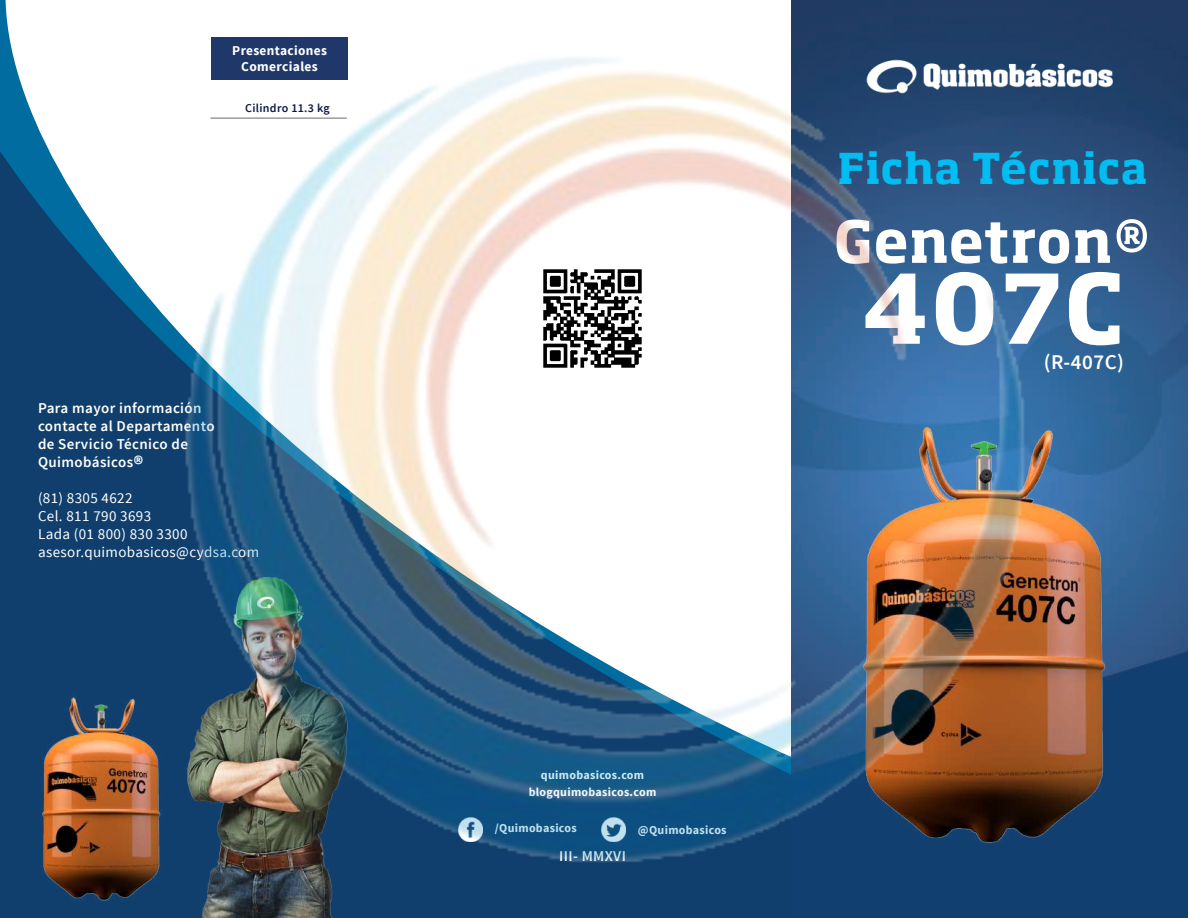
<style>
.page{position:relative;width:1188px;height:918px;background:#fff}
.page>*{position:absolute;margin:0;border:0;box-sizing:border-box;transform-origin:0 0}
.t1{font:700 94.5px "Soho Std";color:#fff}
.t2{font:700 57px "Soho Std";letter-spacing:.025em;color:#fff;scale:.96 1}
.t3{font:700 42px "Soho Std";letter-spacing:.02em;color:#01bdf2}
.t4{font:600 21px "Source Sans Pro";color:#fff}
.t5{font:600 15px/18px "Source Sans Pro";letter-spacing:.025em;color:#fff}
.t6{font:15px/18px "Source Sans Pro";letter-spacing:.025em;color:#fff}
.t7{font:700 13.5px/16.2px "Source Sans Pro";letter-spacing:.025em;color:#fff;text-align:center}
.t8{font:700 12px "Source Sans Pro";letter-spacing:.025em;color:#fff}
.t9{font:600 12px "Source Sans Pro";letter-spacing:.025em;color:#0f1748}
.s1{font-family:"Soho Std";font-weight:700}
</style>
<div class="page">
<svg style="left:0;top:0;width:132px;height:918px;fill:#103f6d"></svg>
<img style="left:1056px;top:0;width:132px;height:918px">
<img style="left:1056px;top:394px;width:120px;height:472px">
<img style="left:1056px;top:16px;width:90px;height:123px">
<img style="left:13px;top:682px;width:119px;height:229px">
<img style="left:132px;top:0;width:924px;height:918px">
<p class="t7" style="left:232px;top:42px;width:96px">Presentaciones<br>Comerciales</p>
<p class="t9" style="left:245px;top:100px;width:86px">Cilindro 11.3 kg</p>
<p class="t5" style="left:38px;top:400px;width:178px">Para mayor información contacte al Departamento de Servicio Técnico de<br>Quimobásicos<span class="s1">®</span></p>
<p class="t6" style="left:38px;top:490px;width:223px">(81) 8305 4622<br>Cel. 811 790 3693<br>Lada (01 800) 830 3300 asesor.quimobasicos@cydsa.com</p>
<h3 class="t3" style="left:838px;top:141px;width:311px">Ficha Técnica</h3>
<h2 class="t2" style="left:834px;top:205px;width:331px">Genetron®</h2>
<h1 class="t1" style="left:862px;top:248px;width:264px">407C</h1>
<h3 class="t4" style="left:1044px;top:349px;width:82px">(R-407C)</h3>
<p class="t8" style="left:541px;top:767px;width:105px">quimobasicos.com</p>
<p class="t8" style="left:529px;top:785px;width:129px">blogquimobasicos.com</p>
<p class="t8" style="left:495px;top:821px;width:83px">/Quimobasicos</p>
<p class="t8" style="left:638px;top:822px;width:90px">@Quimobasicos</p>
<p class="t5" style="left:559px;top:847px;width:68px">III- MMXVI</p>
</div>
